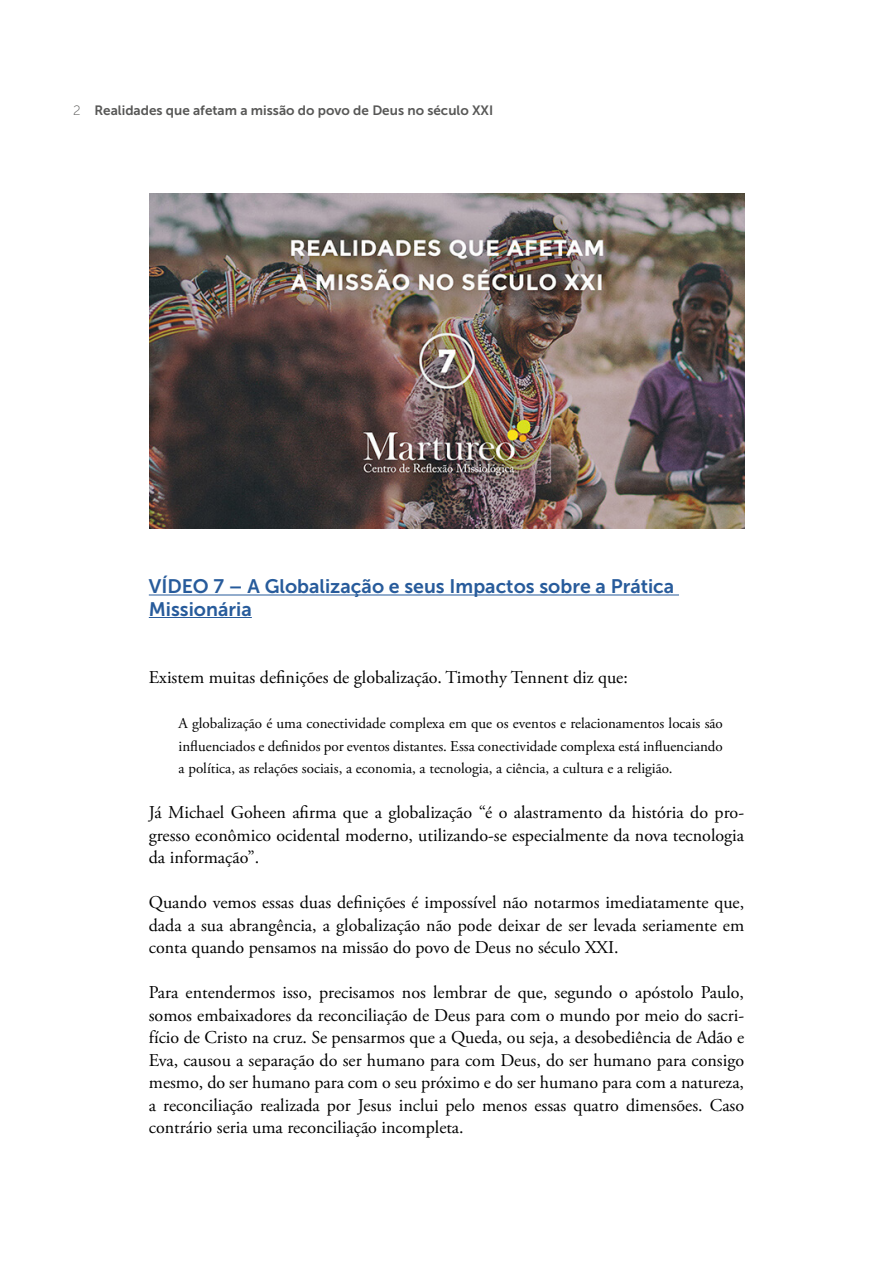
<style>
.page{position:relative;width:893px;height:1263px;background:#fff}
.page>*{position:absolute;margin:0;border:0;box-sizing:border-box;transform-origin:0 0}
.text_subtitle{font:19.5px/22.5px "Museo Sans 700";color:#275b9b}
.text{font:18px/22.5px "Adobe Garamond Pro";color:#000;text-align:justify}
.text_quotation{font:15px/22.5px "Adobe Garamond Pro";color:#000;text-align:justify}
.Título_do_Artigo_-_c{font:13.5px "Museo Sans 700";color:#575756}
.Título_do_Artigo_-_c-2{font:13.5px "Museo Sans 100";color:#575756}
</style>
<div class="page">
<hr style="left:149px;top:594px;width:530px;height:1px;background:#275b9b">
<hr style="left:149px;top:617px;width:103px;height:1px;background:#275b9b">
<img style="left:150px;top:194px;width:594px;height:334px">
<p class="Título_do_Artigo_-_c-2" style="left:73px;top:103px;width:9px">2</p>
<p class="Título_do_Artigo_-_c" style="left:94px;top:103px;width:400px">Realidades que afetam a missão do povo de Deus no século XXI</p>
<p class="text_subtitle" style="left:149px;top:575px;width:527px">VÍDEO 7 – A Globalização e seus Impactos sobre a Prática<br>Missionária</p>
<p class="text" style="left:149px;top:667px;width:481px">Existem muitas definições de globalização. Timothy Tennent diz que:</p>
<p class="text_quotation" style="left:179px;top:713px;width:546px">A globalização é uma conectividade complexa em que os eventos e relacionamentos locais são influenciados e definidos por eventos distantes. Essa conectividade complexa está influenciando a política, as relações sociais, a economia, a tecnologia, a ciência, a cultura e a religião.</p>
<p class="text" style="left:149px;top:802px;width:597px">Já Michael Goheen afirma que a globalização “é o alastramento da história do pro&shy;gresso econômico ocidental moderno, utilizando-se especialmente da nova tecnologia da informação”.</p>
<p class="text" style="left:149px;top:892px;width:597px">Quando vemos essas duas definições é impossível não notarmos imediatamente que, dada a sua abrangência, a globalização não pode deixar de ser levada seriamente em conta quando pensamos na missão do povo de Deus no século XXI.</p>
<p class="text" style="left:149px;top:982px;width:597px">Para entendermos isso, precisamos nos lembrar de que, segundo o apóstolo Paulo, somos embaixadores da reconciliação de Deus para com o mundo por meio do sacri&shy;fício de Cristo na cruz. Se pensarmos que a Queda, ou seja, a desobediência de Adão e Eva, causou a separação do ser humano para com Deus, do ser humano para consigo mesmo, do ser humano para com o seu próximo e do ser humano para com a natureza, a reconciliação realizada por Jesus inclui pelo menos essas quatro dimensões. Caso contrário seria uma reconciliação incompleta.</p>
</div>
